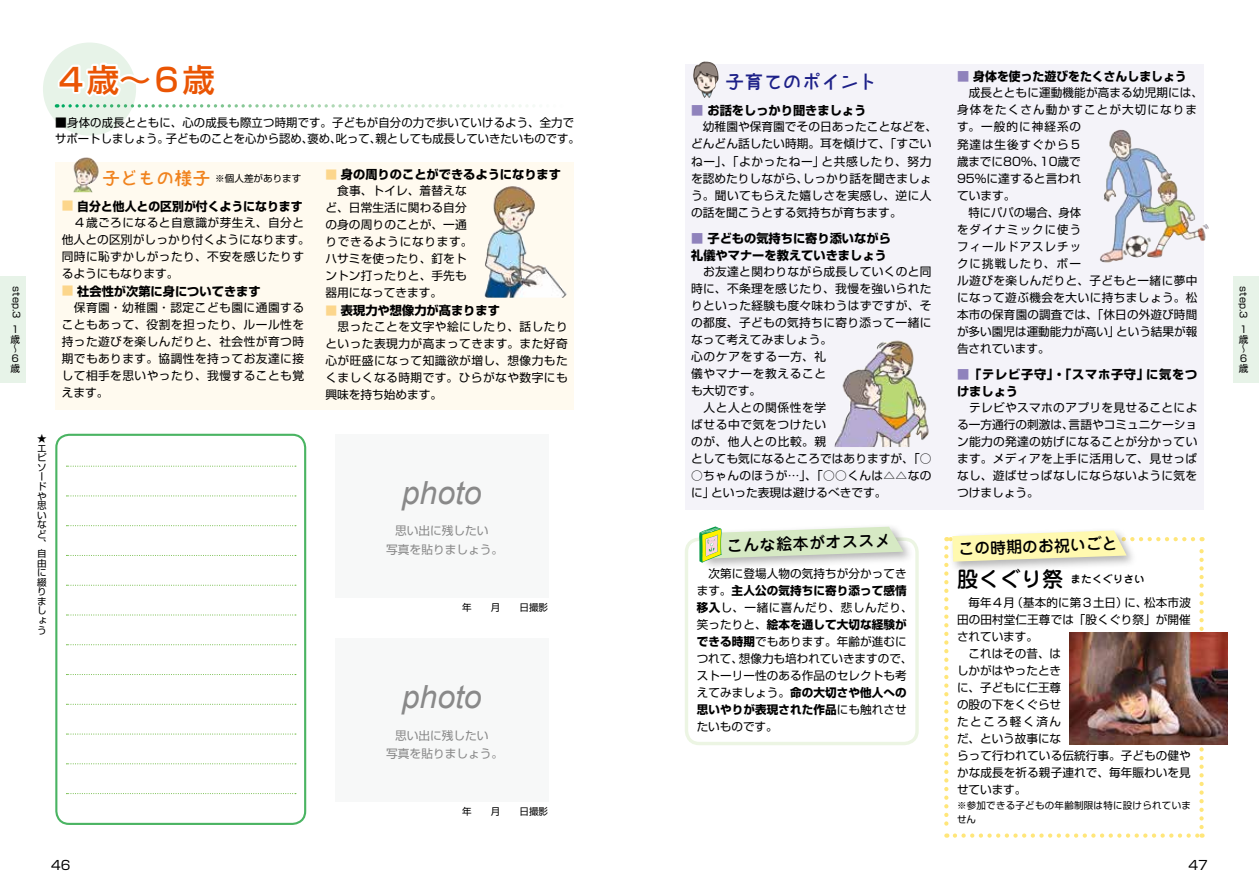
<style>
.page{position:relative;width:1259px;height:893px;background:#fff}
.page>*{position:absolute;margin:0;border:0;box-sizing:border-box;transform-origin:0 0}
.t1{font:italic 31.95px "Arial";color:#898989}
.t2{font:500 31.95px "Shin Go Pro";color:#ea5504}
.t3{font:19.2px "Rii Popkaku R";color:#1d2088}
.t4{font:500 15.9px "Jun 34 Pro";color:#000}
.t5{font:12.75px "Shin Go Pro";color:#000}
.t6{font:700 12.15px/17px "Shin Go Pro";color:#000}
.t7{font:700 12.15px/17px "Shin Go Pro";letter-spacing:.06em;color:#000}
.t8{font:11.7px/17px "Shin Go Pro";letter-spacing:.015em;color:#000}
.t9{font:11.7px/17px "Shin Go Pro";letter-spacing:.04em;color:#000}
.t10{font:11.7px/18px "Shin Go Pro";color:#898989;text-align:center}
.t11{font:500 10.65px "Jun 34 Pro";color:#000}
.t12{font:9.6px/9.6px "Shin Go Pro";letter-spacing:.03em;color:#000}
.t13{font:9.6px "Shin Go Pro";color:#000}
.s1{font-family:"Rii Popkaku R";font-size:18px;color:#f0831e}
.s2{font-weight:400;font-size:11.7px;color:#fcd68c}
.s3{color:#8f82bc}
.s4{font-weight:700}
.s5{font-size:21.3px}
</style>
<div class="page">
<div style="left:0;top:276px;width:26px;height:107px;background:#e7f3e8"></div>
<div style="left:1233px;top:276px;width:26px;height:107px;background:#e7f3e8"></div>
<div style="left:43px;top:43px;width:93px;height:93px;background:#e7f3e8;border-radius:50%"></div>
<div style="left:55px;top:162px;width:519px;height:247px;background:#fffaef"></div>
<img style="left:73px;top:157px;width:26px;height:35px">
<img style="left:484px;top:186px;width:83px;height:112px">
<svg style="left:66px;top:466px;width:230px;height:1px"></svg>
<svg style="left:66px;top:495px;width:230px;height:1px"></svg>
<svg style="left:66px;top:525px;width:230px;height:1px"></svg>
<svg style="left:66px;top:555px;width:230px;height:1px"></svg>
<svg style="left:66px;top:585px;width:230px;height:1px"></svg>
<svg style="left:66px;top:614px;width:230px;height:1px"></svg>
<svg style="left:66px;top:644px;width:230px;height:1px"></svg>
<svg style="left:66px;top:674px;width:230px;height:1px"></svg>
<svg style="left:66px;top:704px;width:230px;height:1px"></svg>
<svg style="left:66px;top:733px;width:230px;height:2px"></svg>
<svg style="left:66px;top:763px;width:230px;height:1px"></svg>
<svg style="left:66px;top:793px;width:230px;height:1px"></svg>
<div style="left:55px;top:434px;width:251px;height:391px;border:2px solid #4ab462;border-radius:13px"></div>
<div style="left:685px;top:64px;width:518px;height:445px;background:#f4f3f9"></div>
<img style="left:693px;top:61px;width:26px;height:37px">
<img style="left:834px;top:340px;width:95px;height:107px">
<img style="left:1100px;top:130px;width:106px;height:133px">
<div style="left:335px;top:434px;width:214px;height:163px;background:#f7f8f8"></div>
<div style="left:335px;top:638px;width:214px;height:163px;background:#f7f8f8"></div>
<div style="left:685px;top:537px;width:233px;height:208px;border:3px solid #ecf5e3;border-radius:13px"></div>
<div style="left:699px;top:523px;width:216px;height:48px;background:#000;opacity:.3"></div>
<svg style="left:699px;top:526px;width:204px;height:38px;background:#d7e5c5"></svg>
<svg style="left:944px;top:530px;width:259px;height:308px"></svg>
<img style="left:1069px;top:632px;width:158px;height:112px">
<svg style="left:55px;top:58px;width:479px;height:50px"></svg>
<p class="t12" style="left:22px;top:286px;width:34px;rotate:90deg">step.3</p>
<p class="t12" style="left:11px;top:324px;width:11px">１歳〜<br>６歳</p>
<h1 class="t2" style="left:55px;top:53px;width:161px">４歳〜６歳</h1>
<p class="t8" style="left:55px;top:113px;width:526px;line-height:15.9px">■身体の成長とともに、心の成長も際立つ時期です。子どもが自分の力で歩いていけるよう、全力でサポートしましょう。子どものことを心から認め、褒め、叱って、親としても成長していきたいものです。</p>
<p class="t13" style="left:102px;top:170px;width:201px"><span class="s1">子どもの様子</span> ※個人差があります</p>
<p class="t6" style="left:62px;top:196px;width:242px"><span class="s2">■</span> 自分と他人との区別が付くようになります</p>
<p class="t9" style="left:62px;top:213px;width:250px">　４歳ごろになると自意識が芽生え、自分と他人との区別がしっかり付くようになります。同時に恥ずかしがったり、不安を感じたりするようにもなります。</p>
<p class="t6" style="left:62px;top:281px;width:200px"><span class="s2">■</span> 社会性が次第に身についてきます</p>
<p class="t8" style="left:62px;top:298px;width:244px;text-align:justify">　保育園・幼稚園・認定こども園に通園することもあって、役割を担ったり、ルール性を持った遊びを楽しんだりと、社会性が育つ時期でもあります。協調性を持ってお友達に接して相手を思いやったり、我慢することも覚えます。</p>
<p class="t6" style="left:325px;top:164px;width:237px"><span class="s2">■</span> 身の周りのことができるようになります</p>
<p class="t8" style="left:325px;top:181px;width:149px">　食事、トイレ、着替えなど、日常生活に関わる自分の身の周りのことが、一通りできるようになります。ハサミを使ったり、釘をトントン打ったりと、手先も器用になってきます。</p>
<p class="t6" style="left:325px;top:300px;width:176px"><span class="s2">■</span> 表現力や想像力が髙まります</p>
<p class="t8" style="left:325px;top:317px;width:244px;text-align:justify">　思ったことを文字や絵にしたり、話したりといった表現力が高まってきます。また好奇心が旺盛になって知識欲が増し、想像力もたくましくなる時期です。ひらがなや数字にも興味を持ち始めます。</p>
<p class="t12" style="left:37px;top:433px;width:11px">★エピソードや思いなど、自由に綴りましょう</p>
<h1 class="t1" style="left:402px;top:472px;width:81px">photo</h1>
<p class="t10" style="left:386px;top:521px;width:118px">思い出に残したい<br>写真を貼りましょう。</p>
<p class="t12" style="left:462px;top:602px;width:88px">年　　月　　日撮影</p>
<h1 class="t1" style="left:402px;top:676px;width:81px">photo</h1>
<p class="t10" style="left:386px;top:725px;width:118px">思い出に残したい<br>写真を貼りましょう。</p>
<p class="t12" style="left:462px;top:806px;width:88px">年　　月　　日撮影</p>
<h2 class="t3" style="left:725px;top:72px;width:155px">子育てのポイント</h2>
<p class="t6" style="left:691px;top:101px;width:177px"><span class="s3">■</span> お話をしっかり聞きましょう</p>
<p class="t8" style="left:691px;top:117px;width:247px">　幼稚園や保育園でその日あったことなどを、どんどん話したい時期。耳を傾けて、「すごいねー」、「よかったねー」と共感したり、努力を認めたりしながら、しっかり話を聞きましょう。聞いてもらえた嬉しさを実感し、逆に人の話を聞こうとする気持ちが育ちます。</p>
<p class="t6" style="left:691px;top:228px;width:201px"><span class="s3">■</span> 子どもの気持ちに寄り添いながら礼儀やマナーを教えていきましょう</p>
<p class="t8" style="left:691px;top:262px;width:242px">　お友達と関わりながら成長していくのと同時に、不条理を感じたり、我慢を強いられたりといった経験も度々味わうはずですが、その都度、子どもの気持ちに寄り添って一緒になって考えてみましょう。<br>心のケアをする一方、礼<br>儀やマナーを教えること<br>も大切です。<br>　人と人との関係性を学<br>ばせる中で気をつけたい<br>のが、他人との比較。親<br>としても気になるところではありますが、「○</p>
<p class="t8" style="left:691px;top:466px;width:242px">○ちゃんのほうが…」、「○○くんは△△なのに」といった表現は避けるべきです。</p>
<p class="t6" style="left:957px;top:67px;width:231px"><span class="s3">■</span> 身体を使った遊びをたくさんしましょう</p>
<p class="t9" style="left:957px;top:83px;width:247px">　成長とともに運動機能が高まる幼児期には、身体をたくさん動かすことが大切になります。一般的に神経系の<br>発達は生後すぐから５<br>歳までに80％、10歳で<br>95％に達すると言われ<br>ています。<br>　特にパパの場合、身体<br>をダイナミックに使う<br>フィールドアスレチッ<br>クに挑戦したり、ボー<br>ル遊びを楽しんだりと、子どもと一緒に夢中になって遊ぶ機会を大いに持ちましょう。松本市の保育園の調査では、「休日の外遊び時間が多い園児は運動能力が高い」という結果が報告されています。</p>
<p class="t7" style="left:957px;top:364px;width:242px"><span class="s3">■</span>「テレビ子守」・「スマホ子守」に気をつけましょう</p>
<p class="t8" style="left:957px;top:398px;width:242px;text-align:justify">　テレビやスマホのアプリを見せることによる一方通行の刺激は、言語やコミュニケーション能力の発達の妨げになることが分かっています。メディアを上手に活用して、見せっぱなし、遊ばせっぱなしにならないように気をつけましょう。</p>
<h3 class="t4" style="left:726px;top:533px;width:166px;rotate:-2deg">こんな絵本がオススメ</h3>
<h3 class="t4" style="left:958px;top:536px;width:161px;rotate:-2deg">この時期のお祝いごと</h3>
<p class="t8" style="left:696px;top:563px;width:217px">　次第に登場人物の気持ちが分かってきます。<span class="s4">主人公の気持ちに寄り添って感情移入</span>し、一緒に喜んだり、悲しんだり、笑ったりと、<span class="s4">絵本を通して大切な経験ができる時期</span>でもあります。年齢が進むにつれて、想像力も培われていきますので、ストーリー性のある作品のセレクトも考えてみましょう。<span class="s4">命の大切さや他人への思いやりが表現された作品</span>にも触れさせたいものです。</p>
<p class="t11" style="left:957px;top:570px;width:189px"><span class="s5">股くぐり祭</span> またくぐりさい</p>
<p class="t8" style="left:957px;top:592px;width:235px">　毎年４月（基本的に第３土日）に、松本市波田の田村堂仁王尊では「股くぐり祭」が開催されています。<br>　これはその昔、は<br>しかがはやったとき<br>に、子どもに仁王尊<br>の股の下をくぐらせ<br>たところ軽く済ん<br>だ、という故事にな<br>らって行われている伝統行事。子どもの健やかな成長を祈る親子連れで、毎年賑わいを見せています。</p>
<p class="t12" style="left:957px;top:797px;width:235px;line-height:13.8px">※参加できる子どもの年齢制限は特に設けられていません</p>
<p class="t5" style="left:51px;top:855px;width:21px">46</p>
<p class="t5" style="left:1188px;top:855px;width:21px">47</p>
<p class="t12" style="left:1249px;top:286px;width:34px;rotate:90deg">step.3</p>
<p class="t12" style="left:1238px;top:324px;width:11px">１歳〜<br>６歳</p>
</div>
